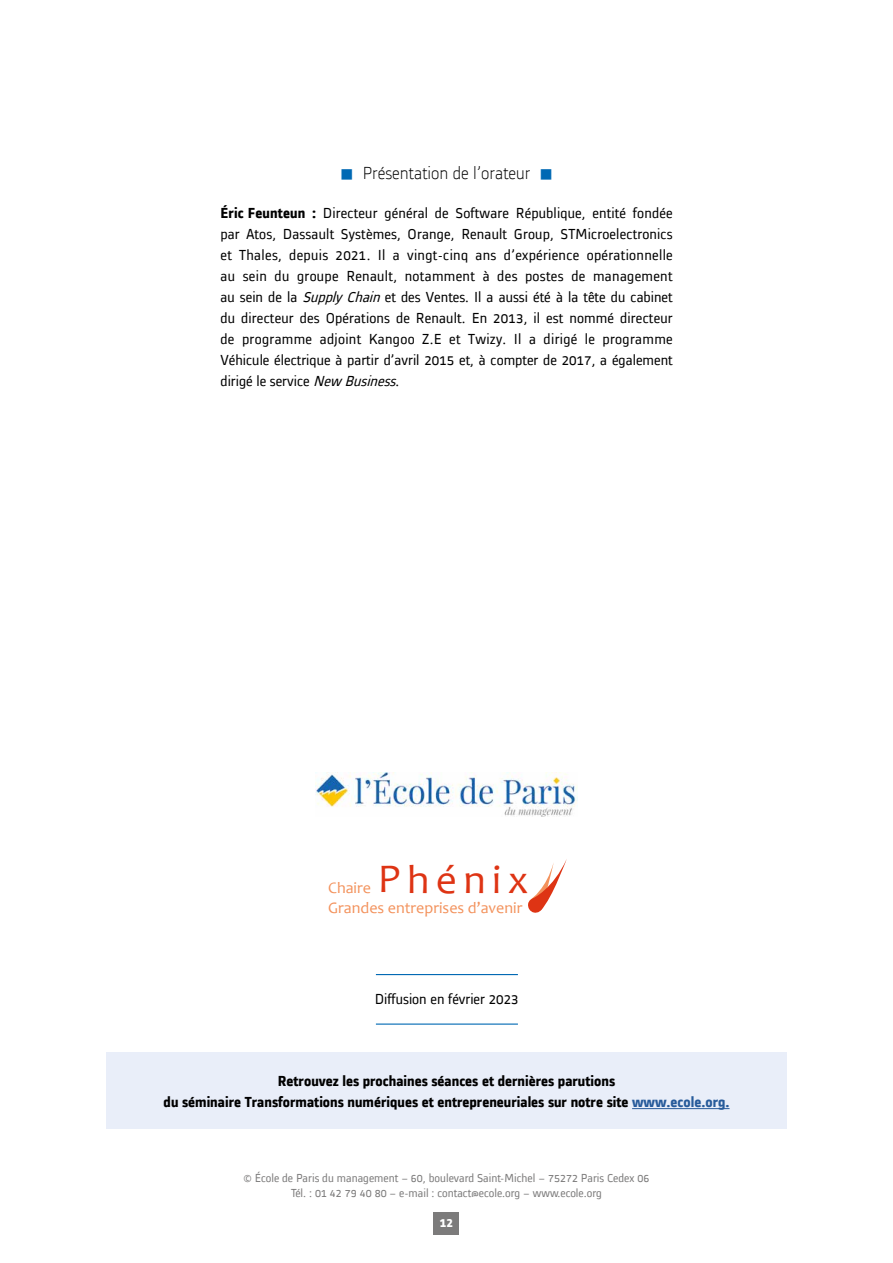
<style>
.page{position:relative;width:893px;height:1263px;background:#fff}
.page>*{position:absolute;margin:0;border:0;box-sizing:border-box;transform-origin:0 0}
.t1{font:41.1px "Candara";letter-spacing:.155em;color:#de3414}
.t2{font:300 18px "Alstom";color:#000}
.t3{font:16.05px "Candara";color:#f3925c}
.t4{font:15px/21px "Alstom";color:#000;text-align:justify}
.t5{font:700 15px/21.8px "Alstom";color:#000;text-align:center}
.t6{font:700 13.5px "Alstom";color:#fff}
.t7{font:12px/14.4px "Alstom";color:#7c7b7b;text-align:center}
.s1{color:#0069b4}
.s2{font-weight:700}
.s3{font-style:italic}
.s4{color:#275b9b}
</style>
<div class="page">
<div style="left:434px;top:1212px;width:25px;height:23px;background:#7c7b7b"></div>
<hr style="left:376px;top:974px;width:142px;height:1px;background:#0069b4">
<hr style="left:376px;top:1023px;width:142px;height:2px;background:#0069b4">
<div style="left:106px;top:1052px;width:681px;height:77px;background:#e9eef9"></div>
<hr style="left:632px;top:1108px;width:97px;height:1px;background:#275b9b">
<img style="left:315px;top:773px;width:263px;height:44px">
<svg style="left:528px;top:859px;width:39px;height:54px"></svg>
<p class="t2" style="left:340px;top:161px;width:214px"><span class="s1">■</span> Présentation de l’orateur <span class="s1">■</span></p>
<p class="t4" style="left:220px;top:201px;width:454px"><span class="s2">Éric Feunteun :</span> Directeur général de Software République, entité fondée par Atos, Dassault Systèmes, Orange, Renault Group, STMicroelectronics et Thales, depuis 2021. Il a vingt-cinq ans d’expérience opérationnelle au sein du groupe Renault, notamment à des postes de management au sein de la <span class="s3">Supply Chain</span>et des Ventes. Il a aussi été à la tête du cabinet du directeur des Opérations de Renault. En 2013, il est nommé directeur de programme adjoint Kangoo Z.E et Twizy. Il a dirigé le programme Véhicule électrique à partir d’avril 2015 et, à compter de 2017, a également dirigé le service <span class="s3">New Business</span>.</p>
<h1 class="t1" style="left:378px;top:854px;width:152px">Phénix</h1>
<p class="t3" style="left:328px;top:897px;width:196px">Grandes entreprises d’avenir</p>
<p class="t3" style="left:328px;top:878px;width:44px">Chaire</p>
<p class="t4" style="left:375px;top:987px;width:145px">Diffusion en février 2023</p>
<p class="t5" style="left:164px;top:1069px;width:567px">Retrouvez les prochaines séances et dernières parutions<br>du séminaire Transformations numériques et entrepreneuriales sur notre site <span class="s4">www.ecole.org.</span></p>
<p class="t7" style="left:244px;top:1170px;width:407px">© École de Paris du management – 60, boulevard Saint-Michel – 75272 Paris Cedex 06<br>Tél. : 01 42 79 40 80 – e-mail : contact@ecole.org – www.ecole.org</p>
<p class="t6" style="left:440px;top:1213px;width:15px">12</p>
</div>
